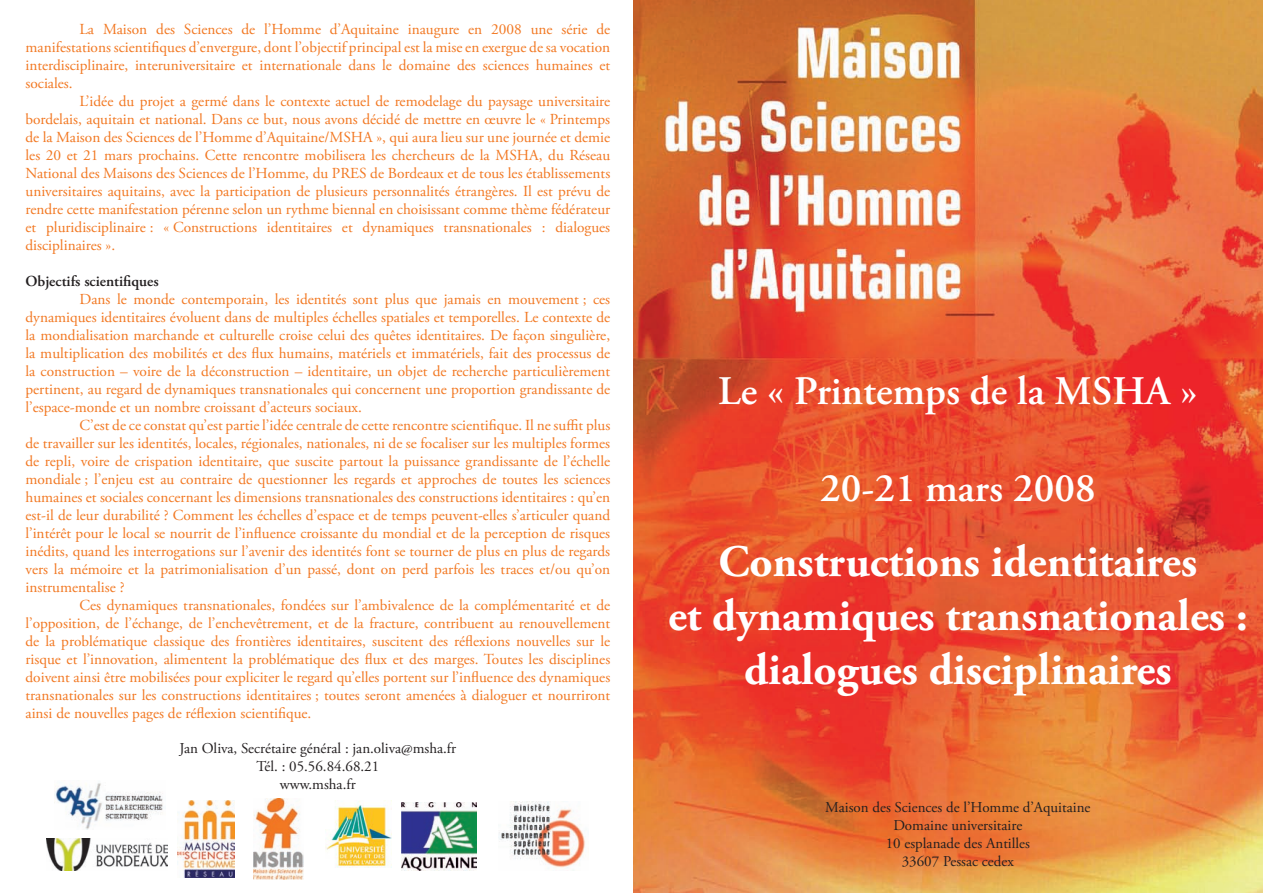
<style>
.page{position:relative;width:1263px;height:893px;background:#fff}
.page>*{position:absolute;margin:0;border:0;box-sizing:border-box;transform-origin:0 0}
.t1{font:700 45px/54px "Adobe Garamond Pro";color:#fff;text-align:center}
.t2{font:600 40.5px "Adobe Garamond Pro";color:#fff}
.t3{font:15.3px/18px "Adobe Garamond Pro";color:#f27822;text-align:justify}
.t4{font:600 15.3px "Adobe Garamond Pro";color:#231f20}
.t5{font:15px "Adobe Garamond Pro";color:#231f20}
</style>
<div class="page">
<img style="left:634px;top:0;width:629px;height:893px">
<img style="left:254px;top:799px;width:49px;height:80px">
<img style="left:177px;top:800px;width:57px;height:78px">
<img style="left:47px;top:839px;width:121px;height:32px">
<img style="left:325px;top:801px;width:66px;height:67px">
<img style="left:401px;top:802px;width:75px;height:69px">
<img style="left:54px;top:783px;width:109px;height:47px">
<img style="left:499px;top:802px;width:86px;height:69px">
<p class="t3" style="left:26px;top:20px;width:586px;text-indent:54px">La Maison des Sciences de l’Homme d’Aquitaine inaugure en 2008 une série de manifestations scientifiques d’envergure, dont l’objectif principal est la mise en exergue de sa vocation interdisciplinaire, interuniversitaire et internationale dans le domaine des sciences humaines et sociales.</p>
<p class="t3" style="left:26px;top:92px;width:586px;text-indent:54px">L’idée du projet a germé dans le contexte actuel de remodelage du paysage universitaire bordelais, aquitain et national. Dans ce but, nous avons décidé de mettre en œuvre le « Printemps de la Maison des Sciences de l’Homme d’Aquitaine/MSHA », qui aura lieu sur une journée et demie les 20 et 21 mars prochains. Cette rencontre mobilisera les chercheurs de la MSHA, du Réseau National des Maisons des Sciences de l’Homme, du PRES de Bordeaux et de tous les établissements universitaires aquitains, avec la participation de plusieurs personnalités étrangères. Il est prévu de rendre cette manifestation pérenne selon un rythme biennal en choisissant comme thème fédérateur et pluridisciplinaire : « Constructions identitaires et dynamiques transnationales : dialogues disciplinaires ».</p>
<p class="t4" style="left:26px;top:272px;width:135px">Objectifs scientifiques</p>
<p class="t3" style="left:26px;top:290px;width:586px;text-indent:54px">Dans le monde contemporain, les identités sont plus que jamais en mouvement ; ces dynamiques identitaires évoluent dans de multiples échelles spatiales et temporelles. Le contexte de la mondialisation marchande et culturelle croise celui des quêtes identitaires. De façon singulière, la multiplication des mobilités et des flux humains, matériels et immatériels, fait des processus de la construction – voire de la déconstruction – identitaire, un objet de recherche particulièrement pertinent, au regard de dynamiques transnationales qui concernent une proportion grandissante de l’espace-monde et un nombre croissant d’acteurs sociaux.</p>
<p class="t3" style="left:26px;top:416px;width:586px;text-indent:54px">C’est de ce constat qu’est partie l’idée centrale de cette rencontre scientifique. Il ne suffit plus de travailler sur les identités, locales, régionales, nationales, ni de se focaliser sur les multiples formes de repli, voire de crispation identitaire, que suscite partout la puissance grandissante de l’échelle mondiale ; l’enjeu est au contraire de questionner les regards et approches de toutes les sciences humaines et sociales concernant les dimensions transnationales des constructions identitaires : qu’en est-il de leur durabilité ? Comment les échelles d’espace et de temps peuvent-elles s’articuler quand l’intérêt pour le local se nourrit de l’influence croissante du mondial et de la perception de risques inédits, quand les interrogations sur l’avenir des identités font se tourner de plus en plus de regards vers la mémoire et la patrimonialisation d’un passé, dont on perd parfois les traces et/ou qu’on instrumentalise ?</p>
<p class="t3" style="left:26px;top:596px;width:586px;text-indent:54px">Ces dynamiques transnationales, fondées sur l’ambivalence de la complémentarité et de l’opposition, de l’échange, de l’enchevêtrement, et de la fracture, contribuent au renouvellement de la problématique classique des frontières identitaires, suscitent des réflexions nouvelles sur le risque et l’innovation, alimentent la problématique des flux et des marges. Toutes les disciplines doivent ainsi être mobilisées pour expliciter le regard qu’elles portent sur l’influence des dynamiques transnationales sur les constructions identitaires ; toutes seront amenées à dialoguer et nourriront ainsi de nouvelles pages de réflexion scientifique.</p>
<p class="t5" style="left:179px;top:739px;width:278px">Jan Oliva, Secrétaire général : jan.oliva@msha.fr</p>
<p class="t5" style="left:256px;top:757px;width:124px">Tél. : 05.56.84.68.21</p>
<p class="t5" style="left:280px;top:775px;width:77px">www.msha.fr</p>
<p class="t2" style="left:718px;top:367px;width:481px">Le « Printemps de la MSHA »</p>
<p class="t2" style="left:820px;top:465px;width:277px">20-21 mars 2008</p>
<p class="t1" style="left:719px;top:535px;width:480px">Constructions identitaires</p>
<p class="t1" style="left:668px;top:589px;width:581px">et dynamiques transnationales : dialogues disciplinaires</p>
<p class="t5" style="left:825px;top:798px;width:267px">Maison des Sciences de l’Homme d’Aquitaine</p>
<p class="t5" style="left:893px;top:816px;width:130px">Domaine universitaire</p>
<p class="t5" style="left:886px;top:834px;width:146px">10 esplanade des Antilles</p>
<p class="t5" style="left:902px;top:852px;width:114px">33607 Pessac cedex</p>
</div>
